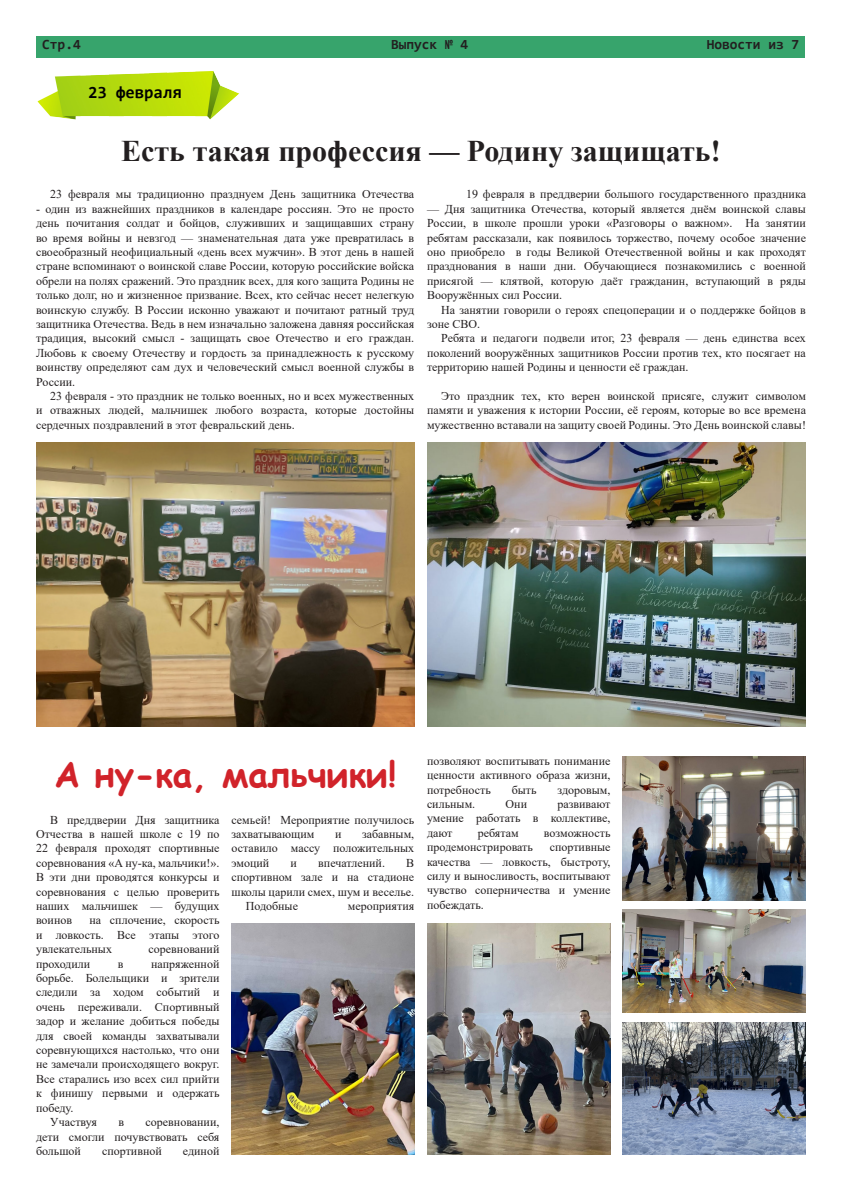
<style>
.page{position:relative;width:842px;height:1191px;background:#fff}
.page>*{position:absolute;margin:0;border:0;box-sizing:border-box;transform-origin:0 0}
.t1{font:700 35px "Comic Sans MS";color:#d1232a}
.t2{font:700 30px "Times New Roman";color:#231f20}
.t3{font:700 17px "Consolas";color:#000001}
.t4{font:700 14px "Consolas";color:#231f20}
.t5{font:12px/14.4px "Times New Roman";color:#231f20;text-align:justify}
</style>
<div class="page">
<img style="left:37px;top:71px;width:202px;height:49px">
<div style="left:36px;top:36px;width:769px;height:21px;background:#37a46c"></div>
<img style="left:36px;top:442px;width:378px;height:284px">
<img style="left:427px;top:442px;width:379px;height:284px">
<img style="left:231px;top:923px;width:184px;height:232px">
<img style="left:427px;top:923px;width:183px;height:232px">
<img style="left:622px;top:756px;width:184px;height:144px">
<img style="left:622px;top:909px;width:184px;height:103px">
<img style="left:622px;top:1022px;width:184px;height:133px">
<p class="t4" style="left:42px;top:36px;width:40px">Стр.4</p>
<p class="t4" style="left:391px;top:36px;width:78px">Выпуск № 4</p>
<p class="t4" style="left:707px;top:36px;width:94px">Новости из 7</p>
<p class="t3" style="left:88px;top:82px;width:95px">23 февраля</p>
<p class="t2" style="left:121px;top:130px;width:601px">Есть такая профессия — Родину защищать!</p>
<p class="t5" style="left:466px;top:187px;width:341px">19 февраля в преддверии большого государственного праздника</p>
<p class="t5" style="left:427px;top:201px;width:380px">— Дня защитника Отечества, который является днём воинской славы России, в школе прошли уроки «Разговоры о важном». На занятии ребятам рассказали, как появилось торжество, почему особое значение оно приобрело в годы Великой Отечественной войны и как проходят празднования в наши дни. Обучающиеся познакомились с военной присягой — клятвой, которую даёт гражданин, вступающий в ряды Вооружённых сил России.</p>
<p class="t5" style="left:427px;top:302px;width:380px;text-indent:14px">На занятии говорили о героях спецоперации и о поддержке бойцов в зоне СВО.</p>
<p class="t5" style="left:427px;top:331px;width:380px;text-indent:14px">Ребята и педагоги подвели итог, 23 февраля — день единства всех поколений вооружённых защитников России против тех, кто посягает на территорию нашей Родины и ценности её граждан.</p>
<p class="t5" style="left:427px;top:388px;width:380px;text-indent:14px">Это праздник тех, кто верен воинской присяге, служит символом памяти и уважения к истории России, её героям, которые во все времена мужественно вставали на защиту своей Родины. Это День воинской славы!</p>
<p class="t5" style="left:50px;top:187px;width:366px">23 февраля мы традиционно празднуем День защитника Отечества</p>
<p class="t5" style="left:36px;top:201px;width:380px">- один из важнейших праздников в календаре россиян. Это не просто день почитания солдат и бойцов, служивших и защищавших страну во время войны и невзгод — знаменательная дата уже превратилась в своеобразный неофициальный «день всех мужчин». В этот день в нашей стране вспоминают о воинской славе России, которую российские войска обрели на полях сражений. Это праздник всех, для кого защита Родины не только долг, но и жизненное призвание. Всех, кто сейчас несет нелегкую воинскую службу. В России исконно уважают и почитают ратный труд защитника Отечества. Ведь в нем изначально заложена давняя российская традиция, высокий смысл - защищать свое Отечество и его граждан.<br>Любовь к своему Отечеству и гордость за принадлежность к русскому воинству определяют сам дух и человеческий смысл военной службы в России.</p>
<p class="t5" style="left:36px;top:388px;width:380px;text-indent:14px">23 февраля - это праздник не только военных, но и всех мужественных и отважных людей, мальчишек любого возраста, которые достойны сердечных поздравлений в этот февральский день.</p>
<p class="t1" style="left:55px;top:748px;width:343px">А ну-ка, мальчики!</p>
<p class="t5" style="left:231px;top:812px;width:184px">семьей! Мероприятие получилось захватывающим</p>
<p class="t5" style="left:36px;top:812px;width:185px;text-indent:14px">В преддверии Дня защитника Отчества в нашей школе с 19 по 22 февраля проходят спортивные соревнования «А ну-ка, мальчики!».<br>В эти дни проводятся конкурсы и соревнования с целью проверить наших мальчишек — будущих воинов</p>
<p class="t5" style="left:231px;top:826px;width:184px;text-indent:131px">забавным, оставило массу положительных эмоций</p>
<p class="t5" style="left:335px;top:826px;width:8px">и</p>
<p class="t5" style="left:291px;top:855px;width:8px">и</p>
<p class="t5" style="left:318px;top:855px;width:68px">впечатлений.</p>
<p class="t5" style="left:231px;top:855px;width:184px;text-indent:175px">В спортивном зале и на стадионе школы царили смех, шум и веселье.</p>
<p class="t5" style="left:246px;top:898px;width:54px">Подобные</p>
<p class="t5" style="left:348px;top:898px;width:68px">мероприятия</p>
<p class="t5" style="left:36px;top:912px;width:185px;text-indent:53px">на сплочение, скорость и ловкость. Все этапы этого увлекательных</p>
<p class="t5" style="left:149px;top:941px;width:72px">соревнований</p>
<p class="t5" style="left:36px;top:956px;width:185px;text-indent:115px">напряженной борьбе. Болельщики и зрители следили за ходом событий и очень переживали. Спортивный задор и желание добиться победы для своей команды захватывали соревнующихся настолько, что они не замечали происходящего вокруг.<br>Все старались изо всех сил прийти к финишу первыми и одержать победу.</p>
<p class="t5" style="left:50px;top:1114px;width:48px">Участвуя</p>
<p class="t5" style="left:119px;top:1114px;width:7px">в</p>
<p class="t5" style="left:36px;top:956px;width:56px">проходили</p>
<p class="t5" style="left:118px;top:956px;width:7px">в</p>
<p class="t5" style="left:36px;top:1114px;width:185px;text-indent:110px">соревновании, дети смогли почувствовать себя большой</p>
<p class="t5" style="left:102px;top:1143px;width:61px">спортивной</p>
<p class="t5" style="left:183px;top:1143px;width:38px">единой</p>
<p class="t5" style="left:427px;top:753px;width:185px">позволяют воспитывать понимание ценности активного образа жизни, потребность</p>
<p class="t5" style="left:512px;top:782px;width:26px">быть</p>
<p class="t5" style="left:557px;top:782px;width:54px">здоровым,</p>
<p class="t5" style="left:427px;top:796px;width:50px">сильным.</p>
<p class="t5" style="left:506px;top:796px;width:23px">Они</p>
<p class="t5" style="left:427px;top:796px;width:185px;text-indent:130px">развивают умение работать в коллективе, дают</p>
<p class="t5" style="left:478px;top:825px;width:42px">ребятам</p>
<p class="t5" style="left:544px;top:825px;width:68px">возможность</p>
<p class="t5" style="left:427px;top:839px;width:107px">продемонстрировать</p>
<p class="t5" style="left:427px;top:839px;width:185px;text-indent:123px">спортивные качества — ловкость, быстроту, силу и выносливость, воспитывают чувство соперничества и умение побеждать.</p>
</div>
